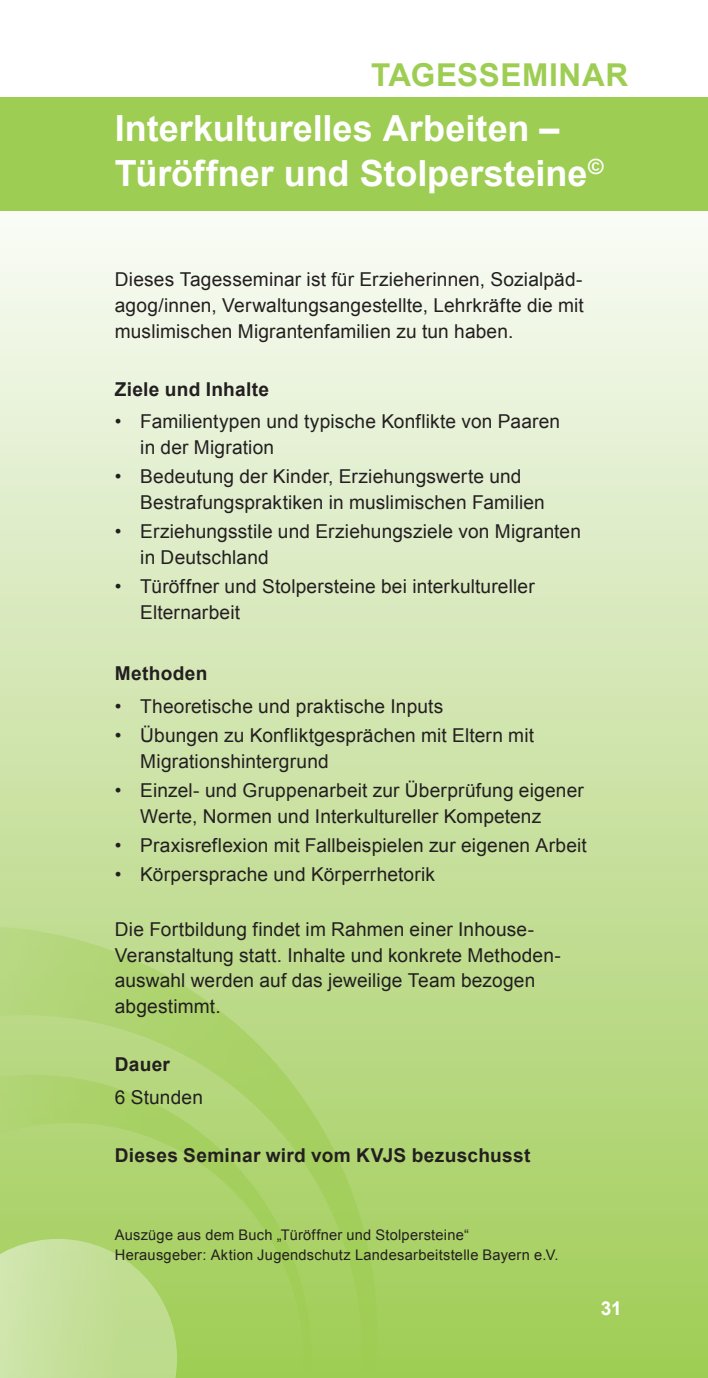
<style>
.page{position:relative;width:708px;height:1378px;background:#fff}
.page>*{position:absolute;margin:0;border:0;box-sizing:border-box;transform-origin:0 0}
.t1{font:700 36px/45px "Arial";color:#fff}
.t2{font:700 31.5px "Arial";letter-spacing:.02em;color:#9ecd53}
.t3{font:19.12px/25.9px "Arial";letter-spacing:.01em;color:#231f20}
.t4{font:700 19.12px "Arial";letter-spacing:.015em;color:#231f20}
.t5{font:700 19.12px "Arial";color:#fff}
.t6{font:14.62px/20.2px "Arial";letter-spacing:.02em;color:#231f20}
</style>
<div class="page">
<div style="left:0;top:0;width:708px;height:1378px;background:linear-gradient(to bottom,#fff,#a0cc57)"></div>
<svg style="left:0;top:925px;width:379px;height:453px;background:#b2d577"></svg>
<div style="left:0;top:97px;width:708px;height:113px;background:#9ecd53"></div>
<h2 class="t2" style="left:371px;top:54px;width:259px">TAGESSEMINAR</h2>
<h1 class="t1" style="left:115px;top:107px;width:490px">Interkulturelles Arbeiten –<br>Türöffner und Stolpersteine<sup>©</sup></h1>
<p class="t3" style="left:115px;top:267px;width:471px;text-align:justify">Dieses Tagesseminar ist für Erzieherinnen, Sozialpäd&shy;agog/innen, Verwaltungsangestellte, Lehrkräfte die mit muslimischen Migrantenfamilien zu tun haben.</p>
<p class="t4" style="left:115px;top:377px;width:156px">Ziele und Inhalte</p>
<p class="t3" style="left:140px;top:409px;width:421px;text-indent:-26px">• Familientypen und typische Konflikte von Paaren in der Migration</p>
<p class="t3" style="left:140px;top:464px;width:406px;text-indent:-26px">• Bedeutung der Kinder, Erziehungswerte und<br>Bestrafungspraktiken in muslimischen Familien</p>
<p class="t3" style="left:140px;top:519px;width:442px;text-indent:-26px">• Erziehungsstile und Erziehungsziele von Migranten in Deutschland</p>
<p class="t3" style="left:140px;top:574px;width:396px;text-indent:-26px">• Türöffner und Stolpersteine bei interkultureller<br>Elternarbeit</p>
<p class="t4" style="left:115px;top:661px;width:94px">Methoden</p>
<p class="t3" style="left:115px;top:693px;width:330px">• Theoretische und praktische Inputs</p>
<p class="t3" style="left:140px;top:722px;width:395px;text-indent:-26px">• Übungen zu Konfliktgesprächen mit Eltern mit<br>Migrationshintergrund</p>
<p class="t3" style="left:140px;top:777px;width:445px;text-indent:-26px">• Einzel- und Gruppenarbeit zur Überprüfung eigener<br>Werte, Normen und Interkultureller Kompetenz</p>
<p class="t3" style="left:115px;top:832px;width:474px">• Praxisreflexion mit Fallbeispielen zur eigenen Arbeit</p>
<p class="t3" style="left:115px;top:861px;width:322px">• Körpersprache und Körperrhetorik</p>
<p class="t3" style="left:115px;top:916px;width:446px">Die Fortbildung findet im Rahmen einer Inhouse-Veranstaltung statt. Inhalte und konkrete Methoden&shy;auswahl werden auf das jeweilige Team bezogen abgestimmt.</p>
<p class="t4" style="left:115px;top:1052px;width:57px">Dauer</p>
<p class="t3" style="left:115px;top:1084px;width:90px">6 Stunden</p>
<p class="t4" style="left:115px;top:1142px;width:417px">Dieses Seminar wird vom KVJS bezuschusst</p>
<p class="t6" style="left:115px;top:1225px;width:445px">Auszüge aus dem Buch „Türöffner und Stolpersteine“<br>Herausgeber: Aktion Jugendschutz Landesarbeitstelle Bayern e.V.</p>
<p class="t5" style="left:601px;top:1296px;width:22px">31</p>
</div>
